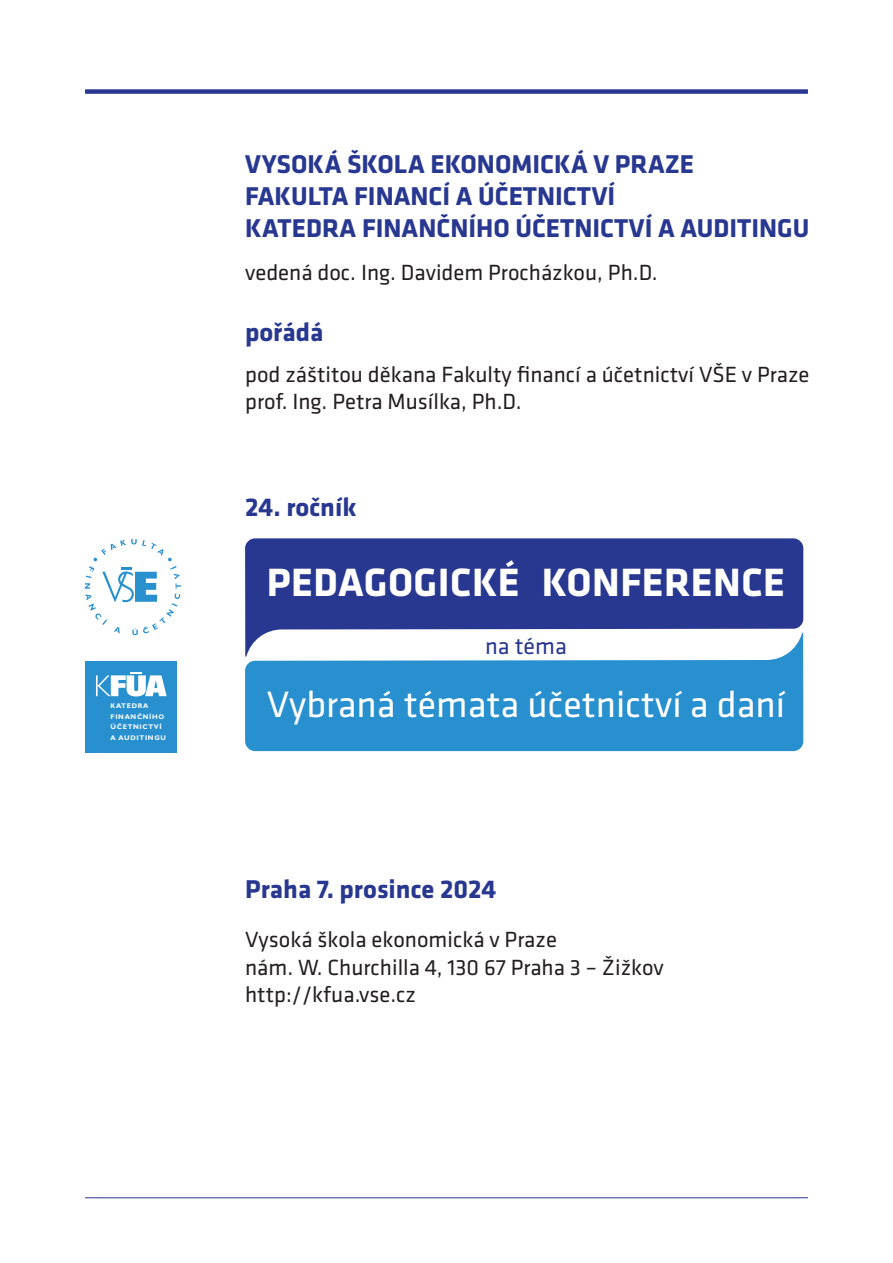
<style>
.page{position:relative;width:893px;height:1263px;background:#fff}
.page>*{position:absolute;margin:0;border:0;box-sizing:border-box;transform-origin:0 0}
.t1{font:700 40.95px "Klavika";letter-spacing:.01em;color:#fff}
.t2{font:38.1px "Klavika";color:#fff}
.t3{font:700 26.7px/32.1px "Klavika";color:#283890}
.t4{font:24px "Klavika";color:#283890}
.t5{font:22.8px/27.3px "Klavika";color:#231f20}
.t6{font:700 6.75px/10.8px "Gill Sans CE";letter-spacing:.1em;color:#fff}
</style>
<div class="page">
<div style="left:85px;top:89px;width:723px;height:5px;background:#283890"></div>
<hr style="left:85px;top:1197px;width:723px;height:1px;background:#283890">
<div style="left:245px;top:658px;width:558px;height:93px;background:#2890cf"></div>
<svg style="left:245px;top:538px;width:558px;height:120px;fill:#283890"></svg>
<svg style="left:85px;top:539px;width:96px;height:96px"></svg>
<div style="left:86px;top:661px;width:91px;height:91px;background:#2890cf"></div>
<svg style="left:96px;top:672px;width:71px;height:24px"></svg>
<p class="t6" style="left:111px;top:700px;width:57px">KATEDRA<br>FINANČNÍHO<br>ÚČETNICTVÍ<br>A AUDITINGU</p>
<p class="t3" style="left:245px;top:149px;width:566px">VYSOKÁ ŠKOLA EKONOMICKÁ V PRAZE<br>FAKULTA FINANCÍ A ÚČETNICTVÍ<br>KATEDRA FINANČNÍHO ÚČETNICTVÍ A AUDITINGU</p>
<p class="t5" style="left:245px;top:259px;width:414px">vedená doc. Ing. Davidem Procházkou, Ph.D.</p>
<p class="t3" style="left:245px;top:317px;width:80px">pořádá</p>
<p class="t5" style="left:245px;top:361px;width:566px">pod záštitou děkana Fakulty financí a účetnictví VŠE v Praze prof. Ing. Petra Musílka, Ph.D.</p>
<p class="t3" style="left:245px;top:492px;width:113px">24. ročník</p>
<h1 class="t1" style="left:267px;top:560px;width:519px">PEDAGOGICKÉ KONFERENCE</h1>
<p class="t4" style="left:485px;top:632px;width:83px">na téma</p>
<h2 class="t2" style="left:267px;top:684px;width:520px">Vybraná témata účetnictví a daní</h2>
<p class="t3" style="left:245px;top:874px;width:253px">Praha 7. prosince 2024</p>
<p class="t5" style="left:245px;top:926px;width:420px">Vysoká škola ekonomická v Praze<br>nám. W. Churchilla 4, 130 67 Praha 3 – Žižkov http://kfua.vse.cz</p>
</div>
